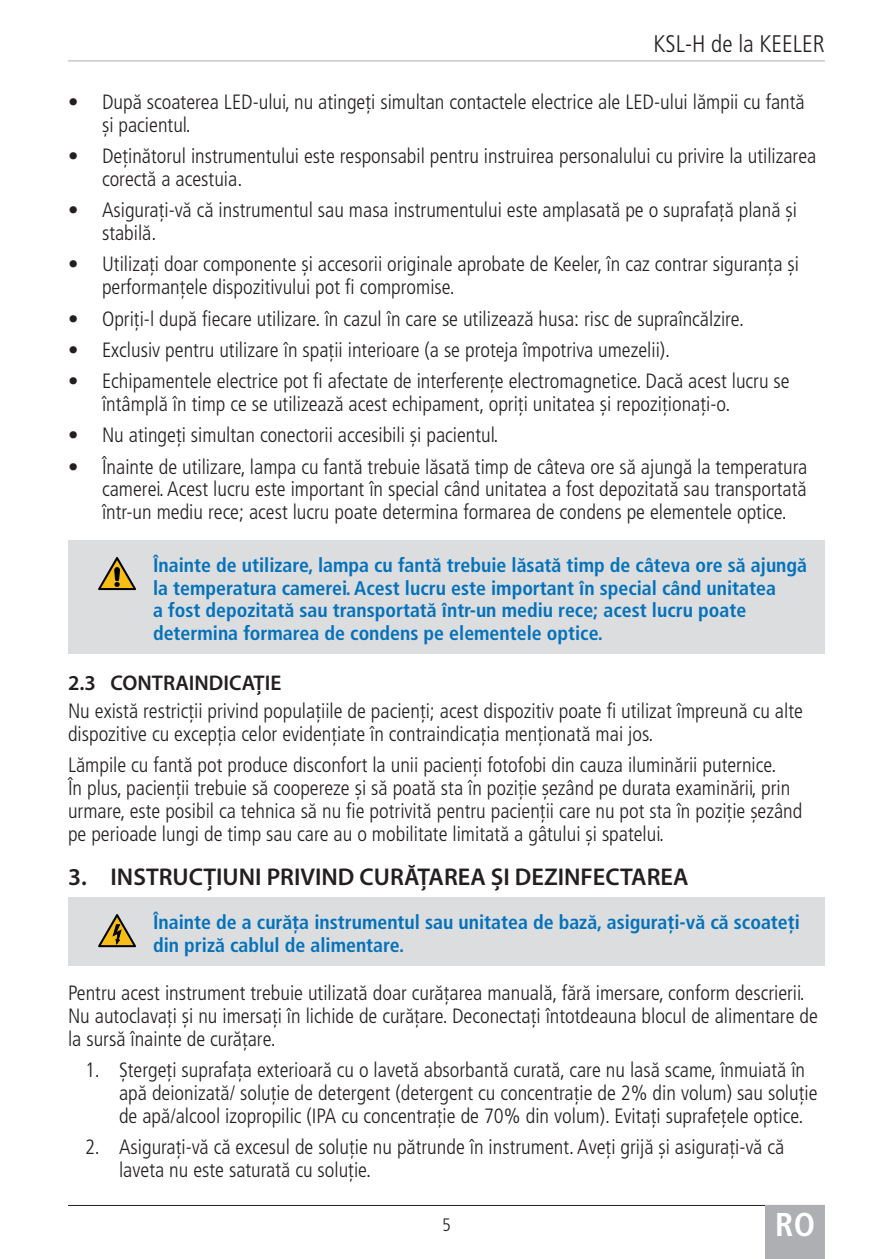
<style>
.page{position:relative;width:893px;height:1259px;background:#fff}
.page>*{position:absolute;margin:0;border:0;box-sizing:border-box;transform-origin:0 0}
.t1{font:700 condensed 33px "Frutiger LT Pro";color:#fff}
.t2{font:600 24.3px "Myriad Pro";color:#231f20}
.t3{font:300 condensed 24px "Frutiger LT Pro";color:#231f20}
.t4{font:600 21.3px "Myriad Pro";color:#231f20}
.Body_text{font:300 condensed 20.7px/22.8px "Frutiger LT Pro";color:#231f20}
.Caution_Single{font:700 condensed 19.8px/22.8px "Frutiger LT Pro";color:#0372bb}
.t5{font:300 condensed 18px "Frutiger LT Pro";color:#231f20}
</style>
<div class="page">
<hr style="left:68px;top:1205px;width:757px;height:1px;background:#231f20">
<div style="left:765px;top:1205px;width:60px;height:54px;background:#aeafb3"></div>
<hr style="left:68px;top:60px;width:757px;height:1px;background:#aeafb3">
<div style="left:68px;top:540px;width:757px;height:114px;background:#dcdddf"></div>
<div style="left:68px;top:897px;width:757px;height:68px;background:#dcdddf"></div>
<svg style="left:98px;top:557px;width:38px;height:33px"></svg>
<svg style="left:98px;top:914px;width:38px;height:33px"></svg>
<p class="t3" style="left:653px;top:30px;width:173px">KSL-H de la KEELER</p>
<p class="Body_text" style="left:102px;top:91px;width:704px;text-indent:-34px">• După scoaterea LED-ului, nu atingeți simultan contactele electrice ale LED-ului lămpii cu fantă și pacientul.</p>
<p class="Body_text" style="left:102px;top:145px;width:716px;text-indent:-34px">• Deținătorul instrumentului este responsabil pentru instruirea personalului cu privire la utilizarea corectă a acestuia.</p>
<p class="Body_text" style="left:102px;top:199px;width:696px;text-indent:-34px">• Asigurați-vă că instrumentul sau masa instrumentului este amplasată pe o suprafață plană și stabilă.</p>
<p class="Body_text" style="left:102px;top:253px;width:698px;text-indent:-34px">• Utilizați doar componente și accesorii originale aprobate de Keeler, în caz contrar siguranța și performanțele dispozitivului pot fi compromise.</p>
<p class="Body_text" style="left:68px;top:307px;width:677px">• Opriți-l după fiecare utilizare. în cazul în care se utilizează husa: risc de supraîncălzire.</p>
<p class="Body_text" style="left:68px;top:338px;width:604px">• Exclusiv pentru utilizare în spații interioare (a se proteja împotriva umezelii).</p>
<p class="Body_text" style="left:102px;top:370px;width:689px;text-indent:-34px">• Echipamentele electrice pot fi afectate de interferențe electromagnetice. Dacă acest lucru se întâmplă în timp ce se utilizează acest echipament, opriți unitatea și repoziționați-o.</p>
<p class="Body_text" style="left:68px;top:424px;width:432px">• Nu atingeți simultan conectorii accesibili și pacientul.</p>
<p class="Body_text" style="left:102px;top:455px;width:707px;text-align:justify;text-indent:-34px">• Înainte de utilizare, lampa cu fantă trebuie lăsată timp de câteva ore să ajungă la temperatura camerei. Acest lucru este important în special când unitatea a fost depozitată sau transportată într-un mediu rece; acest lucru poate determina formarea de condens pe elementele optice.</p>
<p class="Caution_Single" style="left:153px;top:553px;width:655px">Înainte de utilizare, lampa cu fantă trebuie lăsată timp de câteva ore să ajungă la temperatura camerei. Acest lucru este important în special când unitatea<br>a fost depozitată sau transportată într-un mediu rece; acest lucru poate determina formarea de condens pe elementele optice.</p>
<p class="t4" style="left:68px;top:669px;width:215px">2.3 CONTRAINDICAȚIE</p>
<p class="Body_text" style="left:68px;top:699px;width:736px">Nu există restricții privind populațiile de pacienți; acest dispozitiv poate fi utilizat împreună cu alte dispozitive cu excepția celor evidențiate în contraindicația menționată mai jos.</p>
<p class="Body_text" style="left:68px;top:754px;width:736px">Lămpile cu fantă pot produce disconfort la unii pacienți fotofobi din cauza iluminării puternice.<br>În plus, pacienții trebuie să coopereze și să poată sta în poziție șezând pe durata examinării, prin urmare, este posibil ca tehnica să nu fie potrivită pentru pacienții care nu pot sta în poziție șezând pe perioade lungi de timp sau care au o mobilitate limitată a gâtului și spatelui.</p>
<p class="t2" style="left:68px;top:861px;width:622px">3. INSTRUCȚIUNI PRIVIND CURĂȚAREA ȘI DEZINFECTAREA</p>
<p class="Caution_Single" style="left:153px;top:910px;width:648px">Înainte de a curăța instrumentul sau unitatea de bază, asigurați-vă că scoateți din priză cablul de alimentare.</p>
<p class="Body_text" style="left:68px;top:981px;width:751px">Pentru acest instrument trebuie utilizată doar curățarea manuală, fără imersare, conform descrierii.<br>Nu autoclavați și nu imersați în lichide de curățare. Deconectați întotdeauna blocul de alimentare de la sursă înainte de curățare.</p>
<p class="Body_text" style="left:119px;top:1058px;width:700px;text-indent:-34px">1. Ștergeți suprafața exterioară cu o lavetă absorbantă curată, care nu lasă scame, înmuiată în apă deionizată/ soluție de detergent (detergent cu concentrație de 2% din volum) sau soluție de apă/alcool izopropilic (IPA cu concentrație de 70% din volum). Evitați suprafețele optice.</p>
<p class="Body_text" style="left:119px;top:1135px;width:667px;text-indent:-34px">2. Asigurați-vă că excesul de soluție nu pătrunde în instrument. Aveți grijă și asigurați-vă că laveta nu este saturată cu soluție.</p>
<p class="t5" style="left:442px;top:1214px;width:10px">5</p>
<h1 class="t1" style="left:775px;top:1204px;width:41px">RO</h1>
</div>
